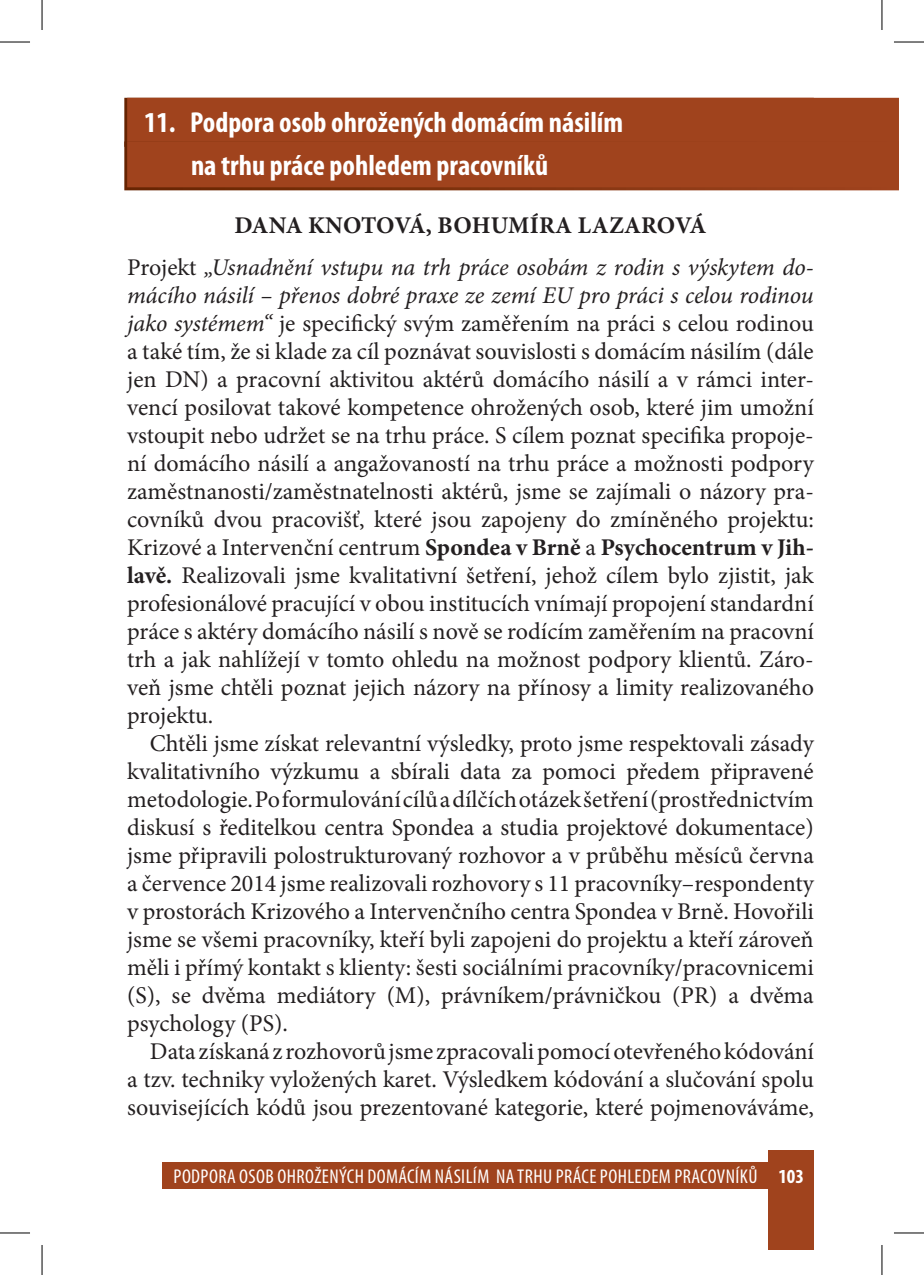
<style>
.page{position:relative;width:924px;height:1275px;background:#fff}
.page>*{position:absolute;margin:0;border:0;box-sizing:border-box;transform-origin:0 0}
.t1{font:700 condensed 29px/43.6px "Myriad Pro";color:#fff}
.t2{font:24px/28px "Minion Pro";color:#231f20;text-align:justify}
.t3{font:italic 24px/42.2px "Minion Pro";letter-spacing:-.01em;color:#231f20;text-align:center}
.t4{font:condensed 20px "Myriad Pro";letter-spacing:.02em;color:#fff}
.t5{font:700 condensed 20px "Myriad Pro";color:#fff}
.s1{font-weight:700;font-style:normal}
.s2{font-style:normal}
.s3{font-style:italic}
.s4{font-weight:700}
</style>
<div class="page">
<div style="left:768px;top:1150px;width:45px;height:100px;background:#a0431d"></div>
<div style="left:127px;top:98px;width:771px;height:46px;background:#a0431d"></div>
<svg style="left:124px;top:141px;width:774px;height:49px;background:#843511"></svg>
<div style="left:127px;top:141px;width:771px;height:46px;background:#a0431d"></div>
<div style="left:162px;top:1162px;width:606px;height:26px;background:#a0431d"></div>
<hr style="left:0;top:42px;width:30px;height:1px;background:#000">
<hr style="left:893px;top:42px;width:30px;height:1px;background:#000">
<hr style="left:0;top:1232px;width:30px;height:1px;background:#000">
<hr style="left:893px;top:1232px;width:30px;height:1px;background:#000">
<hr style="left:42px;top:0;width:1px;height:30px;background:#000">
<hr style="left:42px;top:1245px;width:1px;height:30px;background:#000">
<hr style="left:881px;top:0;width:1px;height:30px;background:#000">
<hr style="left:881px;top:1245px;width:1px;height:30px;background:#000">
<p class="t1" style="left:191px;top:103px;width:433px;text-indent:-47px">11. Podpora osob ohrožených domácím násilím na trhu práce pohledem pracovníků</p>
<p class="t3" style="left:127px;top:206px;width:688px"><span class="s1">DANA KNOTOVÁ, BOHUMÍRA LAZAROVÁ<br></span><span class="s2">Projekt</span> „Usnadnění vstupu na trh práce osobám z rodin s výskytem do-</p>
<p class="t2" style="left:127px;top:283px;width:688px"><span class="s3">mácího násilí – přenos dobré praxe ze zemí EU pro práci s celou rodinou jako systémem“</span> je specifický svým zaměřením na práci s celou rodinou a také tím, že si klade za cíl poznávat souvislosti s domácím násilím (dále jen DN) a pracovní aktivitou aktérů domácího násilí a v rámci inter&shy;vencí posilovat takové kompetence ohrožených osob, které jim umožní vstoupit nebo udržet se na trhu práce. S cílem poznat specifika propoje&shy;ní domácího násilí a angažovaností na trhu práce a možnosti podpory zaměstnanosti/zaměstnatelnosti aktérů, jsme se zajímali o názory pra&shy;covníků dvou pracovišť, které jsou zapojeny do zmíněného projektu:<br>Krizové a Intervenční centrum <span class="s4">Spondea v Brně</span> a <span class="s4">Psychocentrum v Jih&shy;lavě.</span> Realizovali jsme kvalitativní šetření, jehož cílem bylo zjistit, jak profesionálové pracující v obou institucích vnímají propojení standardní práce s aktéry domácího násilí s nově se rodícím zaměřením na pracovní trh a jak nahlížejí v tomto ohledu na možnost podpory klientů. Záro&shy;veň jsme chtěli poznat jejich názory na přínosy a limity realizovaného projektu.</p>
<p class="t2" style="left:127px;top:731px;width:688px;text-indent:23px">Chtěli jsme získat relevantní výsledky, proto jsme respektovali zásady kvalitativního výzkumu a sbírali data za pomoci předem připravené metodologie. Po formulování cílů a dílčích otázek šetření (prostřednictvím diskusí s ředitelkou centra Spondea a studia projektové dokumentace) jsme připravili polostrukturovaný rozhovor a v průběhu měsíců června a července 2014 jsme realizovali rozhovory s 11 pracovníky–respondenty v prostorách Krizového a Intervenčního centra Spondea v Brně. Hovořili jsme se všemi pracovníky, kteří byli zapojeni do projektu a kteří zároveň měli i přímý kontakt s klienty: šesti sociálními pracovníky/pracovnicemi (S), se dvěma mediátory (M), právníkem/právničkou (PR) a dvěma psychology (PS).</p>
<p class="t2" style="left:127px;top:1039px;width:688px;text-indent:23px">Data získaná z rozhovorů jsme zpracovali pomocí otevřeného kódování a tzv. techniky vyložených karet. Výsledkem kódování a slučování spolu souvisejících kódů jsou prezentované kategorie, které pojmenováváme,</p>
<p class="t4" style="left:173px;top:1169px;width:585px">PODPORA OSOB OHROŽENÝCH DOMÁCÍM NÁSILÍM NA TRHU PRÁCE POHLEDEM PRACOVNÍKŮ</p>
<p class="t5" style="left:778px;top:1169px;width:27px">103</p>
</div>
